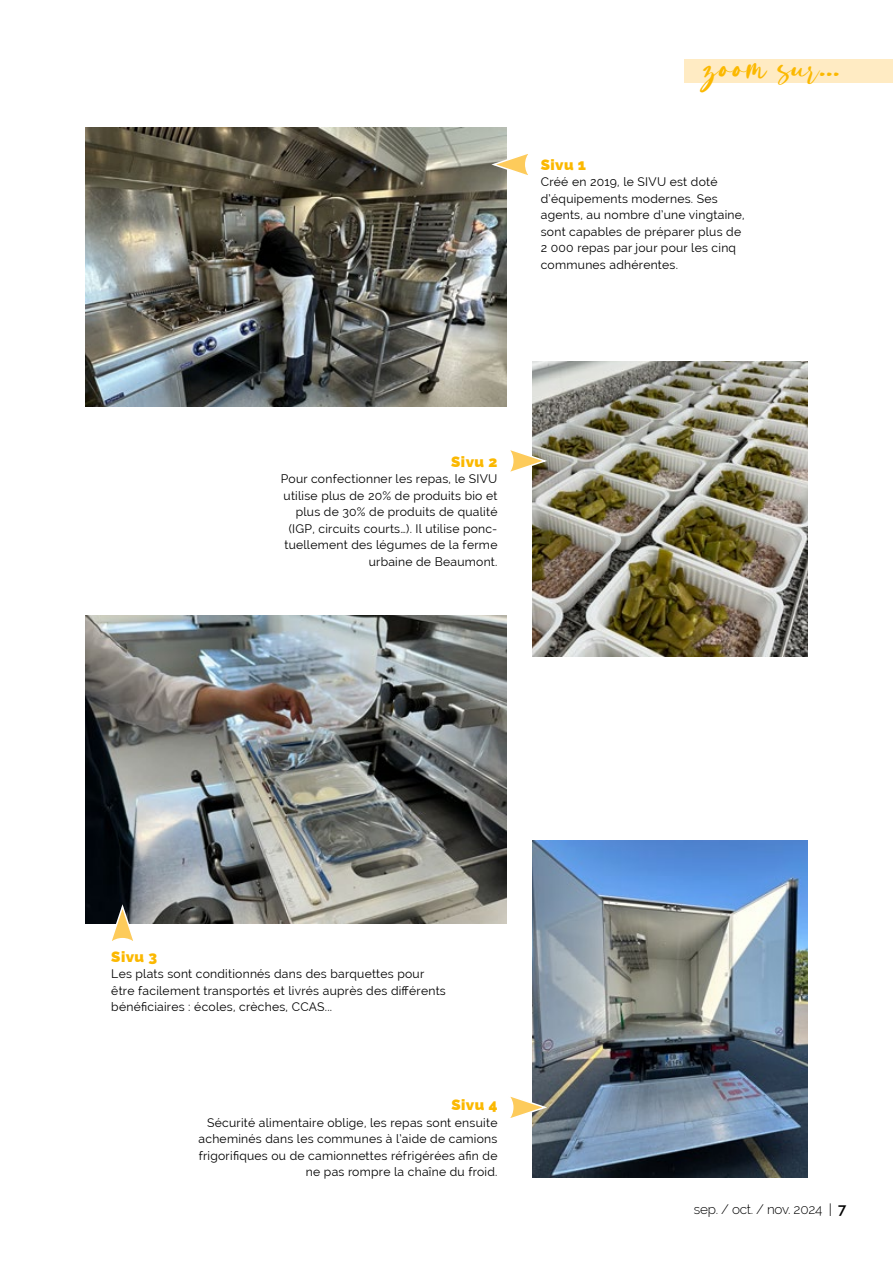
<style>
.page{position:relative;width:893px;height:1263px;background:#fff}
.page>*{position:absolute;margin:0;border:0;box-sizing:border-box;transform-origin:0 0}
.t1{font:44.4px "Oliver Blush";color:#fbb800}
.t2{font:900 15px "Raleway";letter-spacing:.03em;color:#fbb800}
.t3{font:300 13.5px "Raleway";letter-spacing:-.02em;color:#000}
.t4{font:12.15px/16.5px "Raleway";letter-spacing:.02em;color:#000}
.s1{font-size:17.55px}
.s2{font-weight:600;font-size:15px}
</style>
<div class="page">
<div style="left:684px;top:60px;width:209px;height:23px;background:#ffebc3"></div>
<img style="left:85px;top:128px;width:421px;height:278px">
<img style="left:533px;top:362px;width:275px;height:294px">
<img style="left:85px;top:615px;width:421px;height:309px">
<img style="left:533px;top:840px;width:275px;height:338px">
<svg style="left:489px;top:150px;width:39px;height:30px"></svg>
<svg style="left:107px;top:902px;width:30px;height:39px"></svg>
<svg style="left:510px;top:447px;width:40px;height:29px"></svg>
<svg style="left:510px;top:1093px;width:40px;height:30px"></svg>
<h1 class="t1" style="left:703px;top:46px;width:139px">zoom sur...</h1>
<p class="t2" style="left:541px;top:152px;width:47px">Sivu 1</p>
<p class="t4" style="left:541px;top:173px;width:205px">Créé en 2019, le SIVU est doté d’équipements modernes. Ses agents, au nombre d’une vingtaine, sont capables de préparer plus de<br>2 000 repas par jour pour les cinq communes adhérentes.</p>
<p class="t2" style="left:451px;top:449px;width:48px">Sivu 2</p>
<p class="t4" style="left:281px;top:470px;width:218px;text-align:right">Pour confectionner les repas, le SIVU utilise plus de 20% de produits bio et plus de 30% de produits de qualité (IGP, circuits courts…). Il utilise ponc&shy;tuellement des légumes de la ferme urbaine de Beaumont.</p>
<p class="t2" style="left:111px;top:944px;width:47px">Sivu 3</p>
<p class="t4" style="left:111px;top:965px;width:336px">Les plats sont conditionnés dans des barquettes pour être facilement transportés et livrés auprès des différents bénéficiaires : écoles, crèches, CCAS...</p>
<p class="t2" style="left:451px;top:1093px;width:47px">Sivu 4</p>
<p class="t4" style="left:199px;top:1114px;width:300px;text-align:right">Sécurité alimentaire oblige, les repas sont ensuite acheminés dans les communes à l’aide de camions frigorifiques ou de camionnettes réfrigérées afin de ne pas rompre la chaîne du froid.</p>
<p class="t3" style="left:694px;top:1202px;width:154px">sep. / oct. / nov. 2024 <span class="s1">I</span> <span class="s2">7</span></p>
</div>
